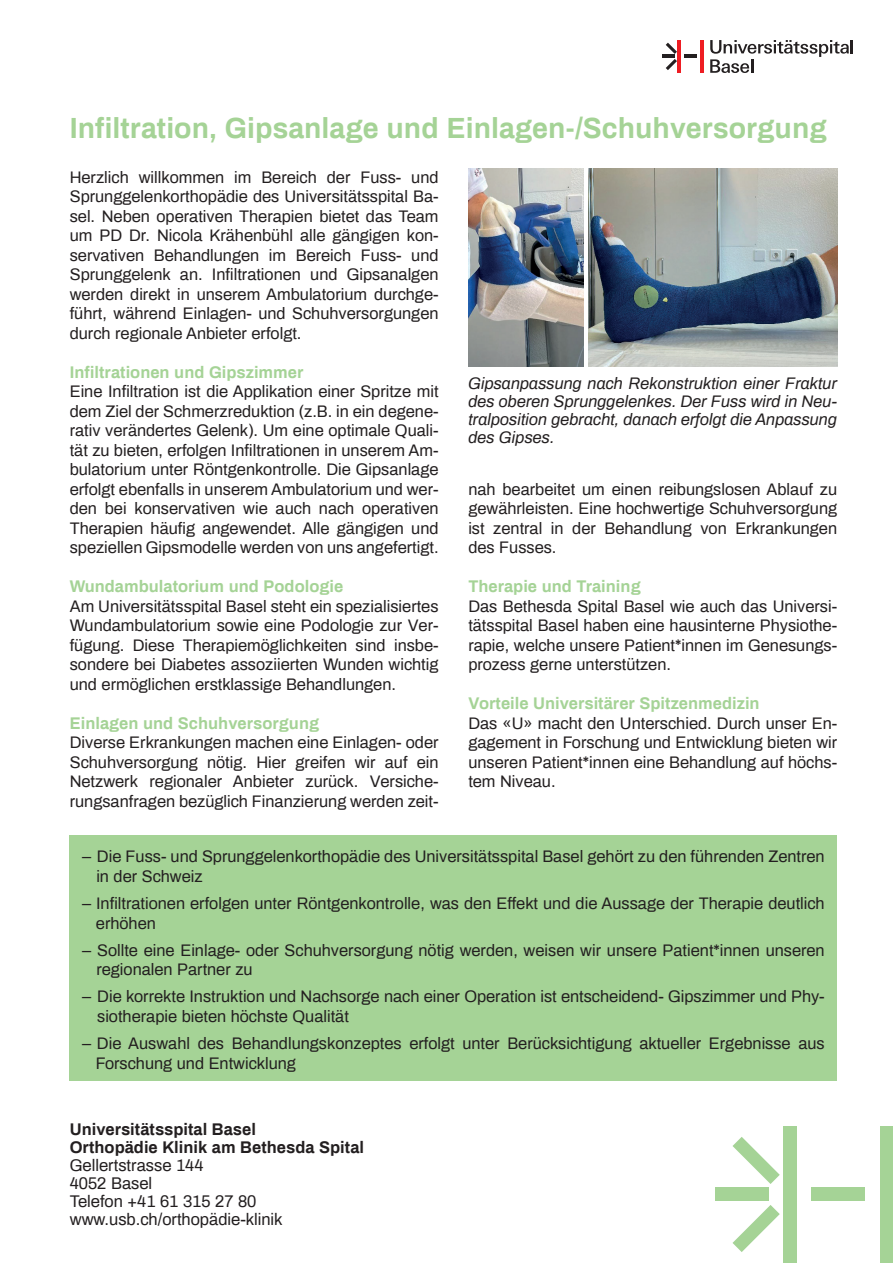
<style>
.page{position:relative;width:893px;height:1263px;background:#fff}
.page>*{position:absolute;margin:0;border:0;box-sizing:border-box;transform-origin:0 0}
.t1{font:700 28.5px "Archivo";color:#a5d396}
.t2{font:700 16.5px "Archivo";color:#a5d396}
.t3{font:16.5px/18px "Archivo";color:#231f20}
.t4{font:700 16.5px/18px "Archivo";color:#231f20}
.t5{font:16.35px/19.5px "Archivo";color:#231f20;text-align:justify}
.t6{font:italic 16.35px/18px "Archivo";color:#231f20;text-align:justify}
</style>
<div class="page">
<div style="left:784px;top:1126px;width:13px;height:137px;background:#a5d396"></div>
<div style="left:880px;top:1126px;width:13px;height:137px;background:#a5d396"></div>
<div style="left:811px;top:1188px;width:54px;height:13px;background:#a5d396"></div>
<div style="left:715px;top:1188px;width:54px;height:13px;background:#a5d396"></div>
<svg style="left:732px;top:1137px;width:48px;height:47px"></svg>
<svg style="left:732px;top:1205px;width:48px;height:47px"></svg>
<div style="left:70px;top:836px;width:767px;height:245px;background:#a5d396"></div>
<hr style="left:678px;top:40px;width:3px;height:33px;background:#ee1d23">
<hr style="left:701px;top:40px;width:3px;height:33px;background:#ee1d23">
<svg style="left:685px;top:55px;width:12px;height:3px"></svg>
<svg style="left:662px;top:43px;width:15px;height:27px"></svg>
<svg style="left:710px;top:40px;width:143px;height:33px"></svg>
<img style="left:468px;top:168px;width:115px;height:198px">
<img style="left:588px;top:168px;width:249px;height:198px">
<h1 class="t1" style="left:70px;top:107px;width:759px">Infiltration, Gipsanlage und Einlagen-/Schuhversorgung</h1>
<p class="t5" style="left:70px;top:166px;width:370px">Herzlich willkommen im Bereich der Fuss- und Sprunggelenkorthopädie des Universitätsspital Ba&shy;sel. Neben operativen Therapien bietet das Team um PD Dr. Nicola Krähenbühl alle gängigen kon&shy;servativen Behandlungen im Bereich Fuss- und Sprunggelenk an. Infiltrationen und Gipsanalgen werden direkt in unserem Ambulatorium durchge&shy;führt, während Einlagen- und Schuhversorgungen durch regionale Anbieter erfolgt.</p>
<p class="t2" style="left:70px;top:360px;width:235px">Infiltrationen und Gipszimmer</p>
<p class="t5" style="left:70px;top:381px;width:370px">Eine Infiltration ist die Applikation einer Spritze mit dem Ziel der Schmerzreduktion (z.B. in ein degene&shy;rativ verändertes Gelenk). Um eine optimale Quali&shy;tät zu bieten, erfolgen Infiltrationen in unserem Am&shy;bulatorium unter Röntgenkontrolle. Die Gipsanlage erfolgt ebenfalls in unserem Ambulatorium und wer&shy;den bei konservativen wie auch nach operativen Therapien häufig angewendet. Alle gängigen und speziellen Gipsmodelle werden von uns angefertigt.</p>
<p class="t2" style="left:70px;top:574px;width:275px">Wundambulatorium und Podologie</p>
<p class="t5" style="left:70px;top:595px;width:370px">Am Universitätsspital Basel steht ein spezialisiertes Wundambulatorium sowie eine Podologie zur Ver&shy;fügung. Diese Therapiemöglichkeiten sind insbe&shy;sondere bei Diabetes assoziierten Wunden wichtig und ermöglichen erstklassige Behandlungen.</p>
<p class="t2" style="left:70px;top:711px;width:251px">Einlagen und Schuhversorgung</p>
<p class="t5" style="left:70px;top:732px;width:370px">Diverse Erkrankungen machen eine Einlagen- oder Schuhversorgung nötig. Hier greifen wir auf ein Netzwerk regionaler Anbieter zurück. Versiche&shy;rungsanfragen bezüglich Finanzierung werden zeit-</p>
<p class="t6" style="left:468px;top:373px;width:370px">Gipsanpassung nach Rekonstruktion einer Fraktur des oberen Sprunggelenkes. Der Fuss wird in Neu&shy;tralposition gebracht, danach erfolgt die Anpassung des Gipses.</p>
<p class="t5" style="left:468px;top:478px;width:370px">nah bearbeitet um einen reibungslosen Ablauf zu gewährleisten. Eine hochwertige Schuhversorgung ist zentral in der Behandlung von Erkrankungen des Fusses.</p>
<p class="t2" style="left:468px;top:574px;width:174px">Therapie und Training</p>
<p class="t5" style="left:468px;top:595px;width:370px">Das Bethesda Spital Basel wie auch das Universi&shy;tätsspital Basel haben eine hausinterne Physiothe&shy;rapie, welche unsere Patient*innen im Genesungs&shy;prozess gerne unterstützen.</p>
<p class="t2" style="left:468px;top:691px;width:293px">Vorteile Universitärer Spitzenmedizin</p>
<p class="t5" style="left:468px;top:712px;width:370px">Das «U» macht den Unterschied. Durch unser En&shy;gagement in Forschung und Entwicklung bieten wir unseren Patient*innen eine Behandlung auf höchs&shy;tem Niveau.</p>
<p class="t5" style="left:96px;top:846px;width:730px;text-indent:-14px">– Die Fuss- und Sprunggelenkorthopädie des Universitätsspital Basel gehört zu den führenden Zentren in der Schweiz</p>
<p class="t5" style="left:96px;top:892px;width:730px;text-indent:-14px">– Infiltrationen erfolgen unter Röntgenkontrolle, was den Effekt und die Aussage der Therapie deutlich erhöhen</p>
<p class="t5" style="left:96px;top:939px;width:730px;text-indent:-14px">– Sollte eine Einlage- oder Schuhversorgung nötig werden, weisen wir unsere Patient*innen unseren regionalen Partner zu</p>
<p class="t5" style="left:97px;top:986px;width:729px;text-indent:-15px">– Die korrekte Instruktion und Nachsorge nach einer Operation ist entscheidend- Gipszimmer und Phy&shy;siotherapie bieten höchste Qualität</p>
<p class="t5" style="left:96px;top:1032px;width:730px;text-indent:-14px">– Die Auswahl des Behandlungskonzeptes erfolgt unter Berücksichtigung aktueller Ergebnisse aus<br>Forschung und Entwicklung</p>
<p class="t4" style="left:70px;top:1120px;width:296px">Universitätsspital Basel<br>Orthopädie Klinik am Bethesda Spital</p>
<p class="t3" style="left:70px;top:1155px;width:214px">Gellertstrasse 144<br>4052 Basel<br>Telefon +41 61 315 27 80 www.usb.ch/orthopädie-klinik</p>
</div>
